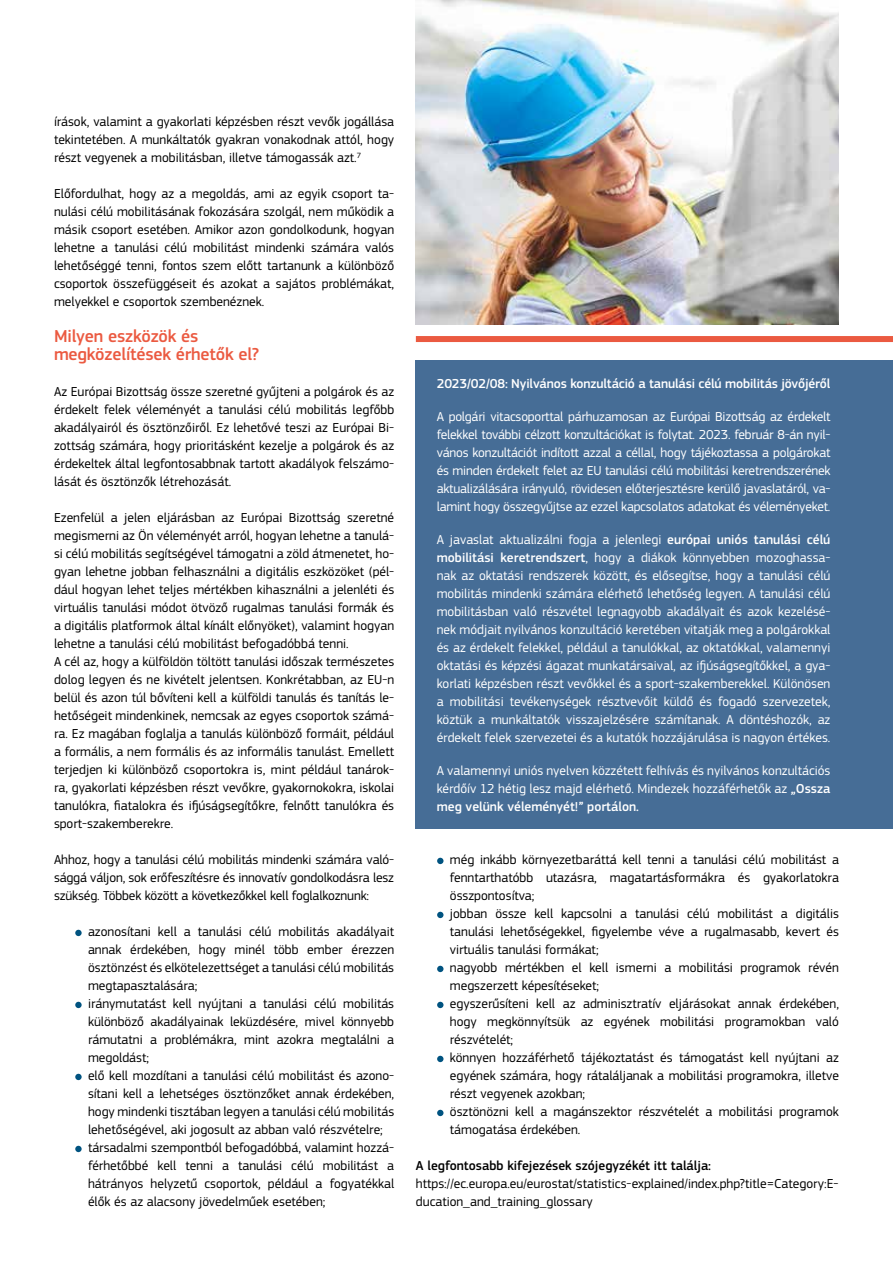
<style>
.page{position:relative;width:893px;height:1263px;background:#fff}
.page>*{position:absolute;margin:0;border:0;box-sizing:border-box;transform-origin:0 0}
.t1{font:500 18px/18px "EC Square Sans Pro";letter-spacing:-.01em;color:#eb5a41}
.t2{font:13.5px/18px "EC Square Sans Pro";color:#000;text-align:justify}
.t3{font:13.5px/18px "EC Square Sans Pro";color:#fff;text-align:justify}
.t4{font:500 13.5px "EC Square Sans Pro";letter-spacing:-.01em;color:#fff}
.t5{font:500 13.5px "EC Square Sans Pro";color:#000}
.s1{font-weight:500}
</style>
<div class="page">
<img style="left:415px;top:0;width:424px;height:324px">
<div style="left:416px;top:336px;width:477px;height:6px;background:#eb5a41"></div>
<div style="left:75px;top:930px;width:7px;height:6px;background:#005380;border-radius:50%"></div>
<div style="left:75px;top:1002px;width:7px;height:6px;background:#005380;border-radius:50%"></div>
<div style="left:75px;top:1074px;width:7px;height:6px;background:#005380;border-radius:50%"></div>
<div style="left:75px;top:1146px;width:7px;height:6px;background:#005380;border-radius:50%"></div>
<div style="left:415px;top:360px;width:478px;height:468px;background:#466d96"></div>
<svg style="left:437px;top:858px;width:6px;height:6px"></svg>
<svg style="left:437px;top:912px;width:6px;height:6px"></svg>
<svg style="left:437px;top:966px;width:6px;height:6px"></svg>
<svg style="left:437px;top:1002px;width:6px;height:6px"></svg>
<svg style="left:437px;top:1056px;width:6px;height:6px"></svg>
<svg style="left:437px;top:1110px;width:6px;height:6px"></svg>
<p class="t2" style="left:54px;top:113px;width:342px">írások, valamint a gyakorlati képzésben részt vevők jogállása tekintetében. A munkáltatók gyakran vonakodnak attól, hogy részt vegyenek a mobilitásban, illetve támogassák azt.<sup>7</sup></p>
<p class="t2" style="left:54px;top:185px;width:342px">Előfordulhat, hogy az a megoldás, ami az egyik csoport ta&shy;nulási célú mobilitásának fokozására szolgál, nem működik a másik csoport esetében. Amikor azon gondolkodunk, hogyan lehetne a tanulási célú mobilitást mindenki számára valós lehetőséggé tenni, fontos szem előtt tartanunk a különböző csoportok összefüggéseit és azokat a sajátos problémákat, melyekkel e csoportok szembenéznek.</p>
<h1 class="t1" style="left:54px;top:327px;width:207px">Milyen eszközök és megközelítések érhetők el?</h1>
<p class="t2" style="left:54px;top:383px;width:342px">Az Európai Bizottság össze szeretné gyűjteni a polgárok és az érdekelt felek véleményét a tanulási célú mobilitás legfőbb akadályairól és ösztönzőiről. Ez lehetővé teszi az Európai Bi&shy;zottság számára, hogy prioritásként kezelje a polgárok és az érdekeltek által legfontosabbnak tartott akadályok felszámo&shy;lását és ösztönzők létrehozását.</p>
<p class="t2" style="left:54px;top:509px;width:342px;text-align:left">Ezenfelül a jelen eljárásban az Európai Bizottság szeretné megismerni az Ön véleményét arról, hogyan lehetne a tanulá&shy;si célú mobilitás segítségével támogatni a zöld átmenetet, ho&shy;gyan lehetne jobban felhasználni a digitális eszközöket (pél&shy;dául hogyan lehet teljes mértékben kihasználni a jelenléti és virtuális tanulási módot ötvöző rugalmas tanulási formák és a digitális platformok által kínált előnyöket), valamint hogyan lehetne a tanulási célú mobilitást befogadóbbá tenni.<br>A cél az, hogy a külföldön töltött tanulási időszak természetes dolog legyen és ne kivételt jelentsen. Konkrétabban, az EU-n belül és azon túl bővíteni kell a külföldi tanulás és tanítás le&shy;hetőségeit mindenkinek, nemcsak az egyes csoportok számá&shy;ra. Ez magában foglalja a tanulás különböző formáit, például a formális, a nem formális és az informális tanulást. Emellett terjedjen ki különböző csoportokra is, mint például tanárok&shy;ra, gyakorlati képzésben részt vevőkre, gyakornokokra, iskolai tanulókra, fiatalokra és ifjúságsegítőkre, felnőtt tanulókra és sport-szakemberekre.</p>
<p class="t2" style="left:54px;top:851px;width:342px">Ahhoz, hogy a tanulási célú mobilitás mindenki számára való&shy;sággá váljon, sok erőfeszítésre és innovatív gondolkodásra lesz szükség. Többek között a következőkkel kell foglalkoznunk:</p>
<p class="t2" style="left:88px;top:923px;width:308px;text-align:left">azonosítani kell a tanulási célú mobilitás akadályait annak érdekében, hogy minél több ember érezzen ösztönzést és elkötelezettséget a tanulási célú mobilitás megtapasztalására;<br>iránymutatást kell nyújtani a tanulási célú mobilitás különböző akadályainak leküzdésére, mivel könnyebb rámutatni a problémákra, mint azokra megtalálni a megoldást;<br>elő kell mozdítani a tanulási célú mobilitást és azono&shy;sítani kell a lehetséges ösztönzőket annak érdekében, hogy mindenki tisztában legyen a tanulási célú mobilitás lehetőségével, aki jogosult az abban való részvételre; társadalmi szempontból befogadóbbá, valamint hozzá&shy;férhetőbbé kell tenni a tanulási célú mobilitást a hátrányos helyzetű csoportok, például a fogyatékkal élők és az alacsony jövedelműek esetében;</p>
<p class="t4" style="left:437px;top:375px;width:395px">2023/02/08: Nyilvános konzultáció a tanulási célú mobilitás jövőjéről</p>
<p class="t3" style="left:437px;top:407px;width:395px">A polgári vitacsoporttal párhuzamosan az Európai Bizottság az érdekelt felekkel további célzott konzultációkat is folytat. 2023. február 8-án nyil&shy;vános konzultációt indított azzal a céllal, hogy tájékoztassa a polgárokat és minden érdekelt felet az EU tanulási célú mobilitási keretrendszerének aktualizálására irányuló, rövidesen előterjesztésre kerülő javaslatáról, va&shy;lamint hogy összegyűjtse az ezzel kapcsolatos adatokat és véleményeket.</p>
<p class="t3" style="left:437px;top:530px;width:395px">A javaslat aktualizálni fogja a jelenlegi <span class="s1">európai uniós tanulási célú mobilitási keretrendszert</span>, hogy a diákok könnyebben mozoghassa&shy;nak az oktatási rendszerek között, és elősegítse, hogy a tanulási célú mobilitás mindenki számára elérhető lehetőség legyen. A tanulási célú mobilitásban való részvétel legnagyobb akadályait és azok kezelésé&shy;nek módjait nyilvános konzultáció keretében vitatják meg a polgárokkal és az érdekelt felekkel, például a tanulókkal, az oktatókkal, valamennyi oktatási és képzési ágazat munkatársaival, az ifjúságsegítőkkel, a gya&shy;korlati képzésben részt vevőkkel és a sport-szakemberekkel. Különösen a mobilitási tevékenységek résztvevőit küldő és fogadó szervezetek, köztük a munkáltatók visszajelzésére számítanak. A döntéshozók, az érdekelt felek szervezetei és a kutatók hozzájárulása is nagyon értékes.</p>
<p class="t3" style="left:437px;top:761px;width:395px">A valamennyi uniós nyelven közzétett felhívás és nyilvános konzultációs kérdőív 12 hétig lesz majd elérhető. Mindezek hozzáférhetők az <span class="s1">„Ossza meg velünk véleményét!” portálon.</span></p>
<p class="t2" style="left:450px;top:851px;width:391px;text-align:left">még inkább környezetbaráttá kell tenni a tanulási célú mobilitást a fenntarthatóbb utazásra, magatartásformákra és gyakorlatokra összpontosítva;<br>jobban össze kell kapcsolni a tanulási célú mobilitást a digitális tanulási lehetőségekkel, figyelembe véve a rugalmasabb, kevert és virtuális tanulási formákat;<br>nagyobb mértékben el kell ismerni a mobilitási programok révén megszerzett képesítéseket;<br>egyszerűsíteni kell az adminisztratív eljárásokat annak érdekében, hogy megkönnyítsük az egyének mobilitási programokban való részvételét;<br>könnyen hozzáférhető tájékoztatást és támogatást kell nyújtani az egyének számára, hogy rátaláljanak a mobilitási programokra, illetve részt vegyenek azokban;<br>ösztönözni kell a magánszektor részvételét a mobilitási programok támogatása érdekében.</p>
<p class="t5" style="left:416px;top:1158px;width:297px">A legfontosabb kifejezések szójegyzékét itt találja:</p>
<p class="t2" style="left:416px;top:1175px;width:424px">https://ec.europa.eu/eurostat/statistics-explained/index.php?title=Category:E&shy;ducation_and_training_glossary</p>
</div>
